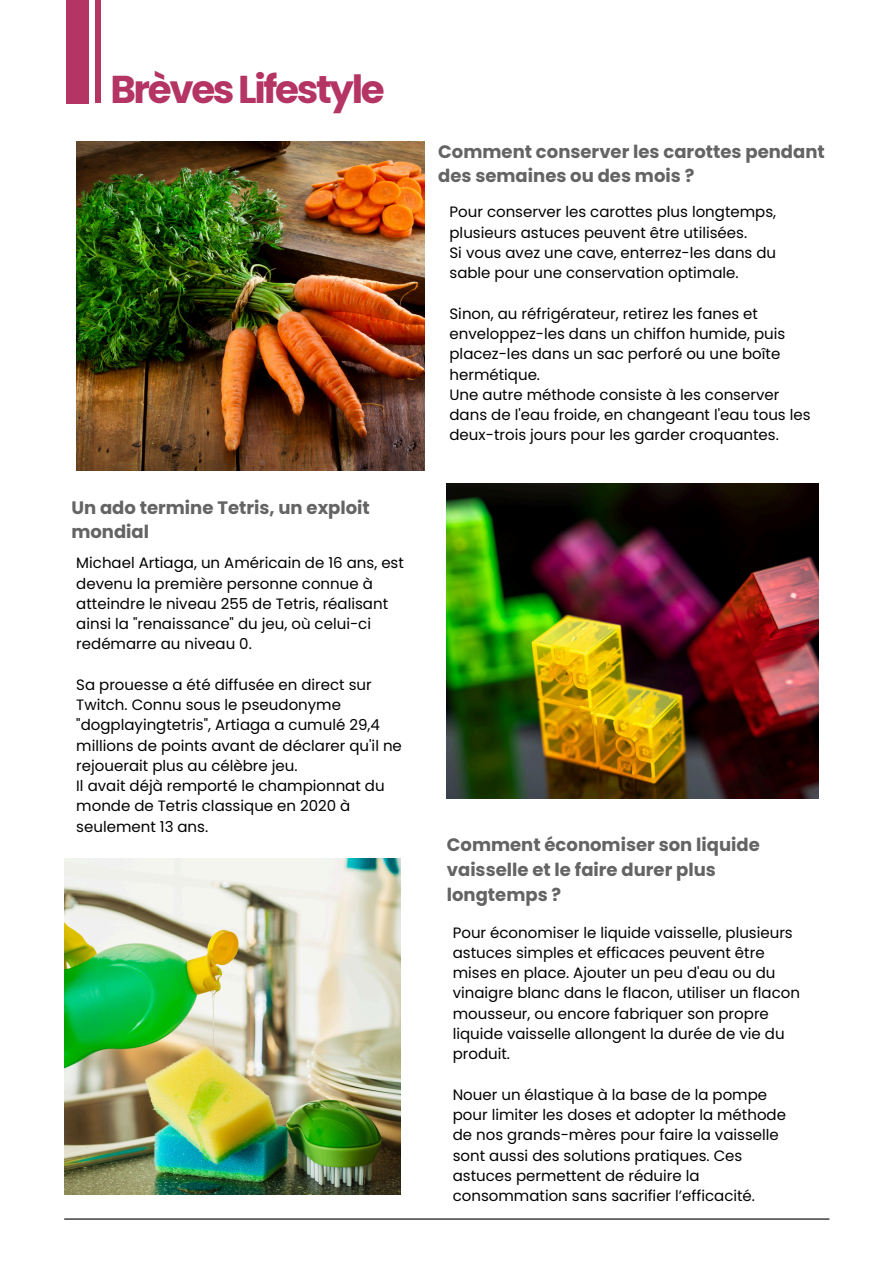
<style>
.page{position:relative;width:894px;height:1264px;background:#fff}
.page>*{position:absolute;margin:0;border:0;box-sizing:border-box;transform-origin:0 0}
.t1{font:700 38.85px "Poppins";letter-spacing:-.06em;color:#b43464}
.t2{font:700 18px/24.8px "Poppins";color:#646464}
.t3{font:15px/20.2px "Poppins";color:#000}
</style>
<div class="page">
<img style="left:76px;top:141px;width:348px;height:329px">
<div style="left:67px;top:0;width:22px;height:104px;background:#b43464"></div>
<hr style="left:96px;top:0;width:4px;height:102px;background:#b43464">
<hr style="left:64px;top:1218px;width:765px;height:1px;background:#000">
<img style="left:446px;top:484px;width:372px;height:315px">
<img style="left:64px;top:858px;width:337px;height:336px">
<p class="t1" style="left:110px;top:62px;width:276px">BrèvesLifestyle</p>
<p class="t2" style="left:71px;top:495px;width:300px">Un ado termine Tetris, un exploit mondial</p>
<p class="t3" style="left:76px;top:553px;width:329px">Michael Artiaga, un Américain de 16 ans, est devenu la première personne connue à atteindre le niveau 255 de Tetris, réalisant ainsi la "renaissance" du jeu, où celui-ci redémarre au niveau 0.</p>
<p class="t3" style="left:76px;top:674px;width:327px">Sa prouesse a été diffusée en direct sur Twitch. Connu sous le pseudonyme "dogplayingtetris", Artiaga a cumulé 29,4 millions de points avant de déclarer qu'il ne rejouerait plus au célèbre jeu.</p>
<p class="t3" style="left:76px;top:775px;width:310px">Il avait déjà remporté le championnat du monde de Tetris classique en 2020 à seulement 13 ans.</p>
<h2 class="t2" style="left:438px;top:139px;width:388px">Comment conserver les carottes pendant des semaines ou des mois ?</h2>
<p class="t3" style="left:449px;top:202px;width:328px">Pour conserver les carottes plus longtemps, plusieurs astuces peuvent être utilisées.</p>
<p class="t3" style="left:449px;top:243px;width:328px">Si vous avez une cave, enterrez-les dans du sable pour une conservation optimale.</p>
<p class="t3" style="left:449px;top:303px;width:337px">Sinon, au réfrigérateur, retirez les fanes et enveloppez-les dans un chiffon humide, puis placez-les dans un sac perforé ou une boîte hermétique.</p>
<h2 class="t3" style="left:449px;top:384px;width:362px">Une autre méthode consiste à les conserver dans de l'eau froide, en changeant l'eau tous les deux-trois jours pour les garder croquantes.</h2>
<p class="t2" style="left:446px;top:832px;width:314px">Comment économiser son liquide vaisselle et le faire durer plus longtemps ?</p>
<p class="t3" style="left:452px;top:922px;width:349px">Pour économiser le liquide vaisselle, plusieurs astuces simples et efficaces peuvent être mises en place. Ajouter un peu d'eau ou du vinaigre blanc dans le flacon, utiliser un flacon mousseur, ou encore fabriquer son propre liquide vaisselle allongent la durée de vie du produit.</p>
<p class="t3" style="left:452px;top:1084px;width:335px">Nouer un élastique à la base de la pompe pour limiter les doses et adopter la méthode de nos grands-mères pour faire la vaisselle sont aussi des solutions pratiques. Ces astuces permettent de réduire la consommation sans sacrifier l’efficacité.</p>
</div>
